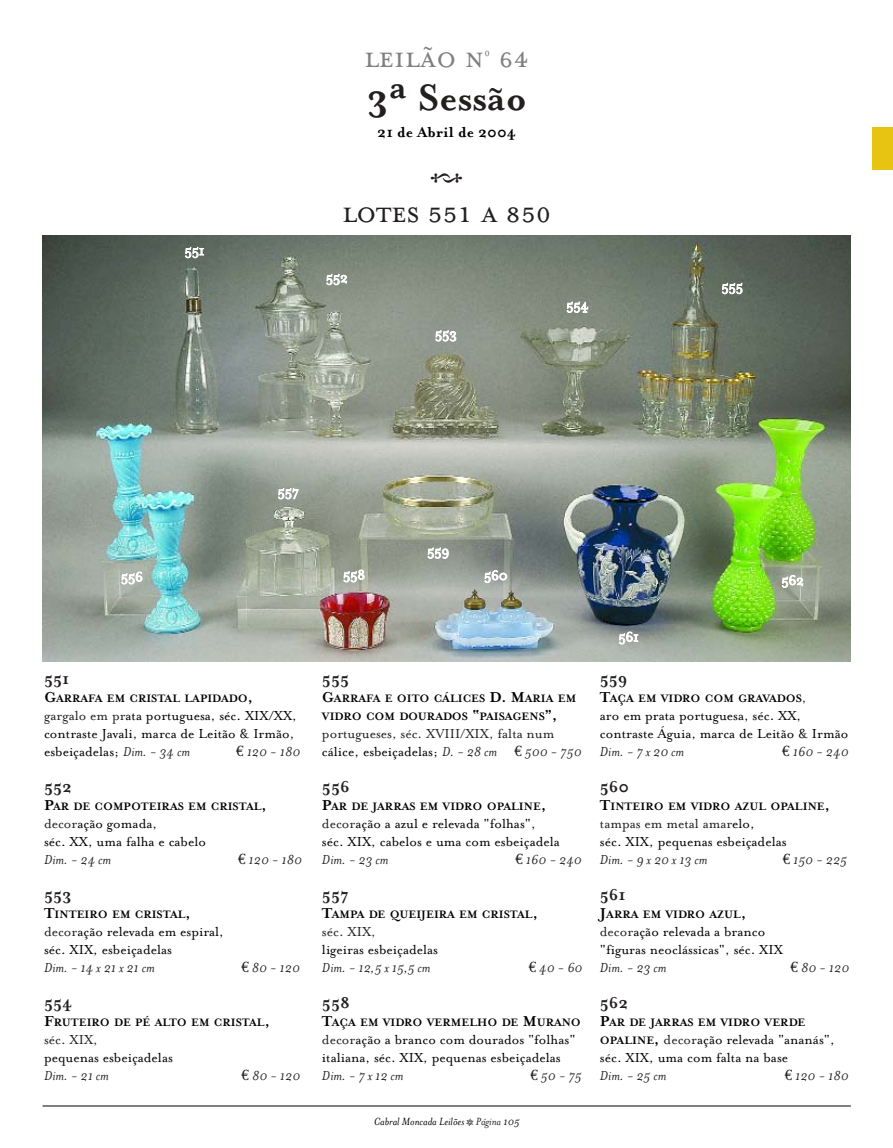
<style>
.page{position:relative;width:893px;height:1148px;background:#fff}
.page>*{position:absolute;margin:0;border:0;box-sizing:border-box;transform-origin:0 0}
.t1{font:700 42px "Mrs Eaves";color:#231f1f}
.t2{font:36px "Mrs Eaves Fractions";color:#231f1f}
.t3{font:33px "Mrs Eaves Small Caps";letter-spacing:-.01em;color:#231f1f}
.t4{font:33px "Mrs Eaves Small Caps";color:#808080}
.t5{font:700 18px "Mrs Eaves";color:#231f1f}
.t6{font:700 16.5px "Mrs Eaves";color:#000}
.t7{font:15px/18px "Mrs Eaves Roman";color:#000}
.t8{font:italic 15px "Mrs Eaves";color:#231f1f}
.t9{font:15px/18px "Mrs Eaves Roman";color:#231f1f}
.t10{font:15px "Mrs Eaves Roman";letter-spacing:-.015em;color:#fff}
.t11{font:700 12.3px/18px "Mrs Eaves";color:#000}
.t12{font:italic 12px "Mrs Eaves";color:#000}
.s1{font-size:16.5px}
.s2{color:#231f1f}
.s3{font-family:"Mrs Eaves";font-style:italic;color:#231f1f}
.s4{font-family:"Euro Serif";font-style:normal}
.s5{color:#000}
.s6{font-family:"Mrs Eaves";font-style:italic}
.s7{font-family:"Euro Serif"}
.s8{font-family:"Mrs Eaves Fractions";font-style:normal;color:#231f1f}
.s9{font-family:"Mrs Eaves Roman";font-weight:400;font-size:15px;color:#231f1f}
.s10{font-family:"Mrs Eaves";font-weight:700;font-size:12.3px}
.s11{font-family:"Mrs Eaves";font-weight:700;font-size:16.5px}
</style>
<div class="page">
<img style="left:43px;top:236px;width:807px;height:425px">
<hr style="left:43px;top:1105px;width:807px;height:1px;background:#000">
<div style="left:872px;top:128px;width:20px;height:42px;background:#e7c312"></div>
<p class="t10" style="left:184px;top:241px;width:21px">551</p>
<h3 class="t4" style="left:364px;top:37px;width:167px">leilão n<sup>º</sup> 64</h3>
<h1 class="t1" style="left:366px;top:71px;width:162px">3ª Sessão</h1>
<p class="t6" style="left:377px;top:121px;width:140px">21 de Abril de 2004</p>
<h2 class="t2" style="left:429px;top:152px;width:37px">A</h2>
<h3 class="t3" style="left:342px;top:191px;width:210px">lotes 551 a 850</h3>
<p class="t10" style="left:326px;top:268px;width:24px">552</p>
<p class="t10" style="left:435px;top:324px;width:23px">553</p>
<p class="t10" style="left:566px;top:296px;width:24px">554</p>
<p class="t10" style="left:721px;top:277px;width:23px">555</p>
<p class="t10" style="left:121px;top:567px;width:24px">556</p>
<p class="t10" style="left:277px;top:482px;width:23px">557</p>
<p class="t5" style="left:44px;top:667px;width:27px">551</p>
<p class="t11" style="left:44px;top:689px;width:210px"><span class="s1">G</span>ARRAFA EM CRISTAL LAPIDADO<span class="s1">,</span></p>
<p class="t7" style="left:44px;top:706px;width:254px"><span class="s2">gargalo em pr</span>ata portuguesa, séc. XIX/XX, contraste Javali, marca de Leitão &amp; Irmão, esbeiçadelas; <span class="s3">Dim. - 34 cm</span></p>
<p class="t8" style="left:236px;top:742px;width:65px"><span class="s4">€</span> 120 - 180</p>
<p class="t5" style="left:44px;top:775px;width:29px">552</p>
<p class="t11" style="left:44px;top:797px;width:224px"><span class="s1">P</span>AR DE COMPOTEIRAS EM CRISTAL<span class="s1">,</span></p>
<p class="t7" style="left:44px;top:814px;width:163px"><span class="s2">decor</span>ação gomada,<br>séc. XX, uma falha e cabelo</p>
<p class="t8" style="left:44px;top:850px;width:69px">Dim. - 24 cm</p>
<p class="t8" style="left:238px;top:850px;width:65px"><span class="s4">€</span> 120 - 180</p>
<p class="t5" style="left:44px;top:883px;width:29px">553</p>
<p class="t11" style="left:44px;top:905px;width:148px"><span class="s1">T</span>INTEIRO EM CRISTAL<span class="s1">,</span></p>
<p class="t7" style="left:44px;top:922px;width:181px"><span class="s2">decor</span>ação relevada em espiral, séc. XIX, esbeiçadelas</p>
<p class="t8" style="left:44px;top:958px;width:112px">Dim. - 14 x 21 x 21 cm</p>
<p class="t8" style="left:241px;top:958px;width:60px"><span class="s4">€</span> 80 - 120</p>
<p class="t5" style="left:44px;top:991px;width:30px">554</p>
<p class="t11" style="left:44px;top:1013px;width:227px"><span class="s1">F</span>RUTEIRO DE PÉ ALTO EM CRISTAL<span class="s1">,</span></p>
<p class="t9" style="left:44px;top:1030px;width:55px">séc. XIX,</p>
<p class="t7" style="left:44px;top:1048px;width:130px">pequenas esbeiçadelas</p>
<p class="t8" style="left:44px;top:1066px;width:66px">Dim. - 21 cm</p>
<p class="t8" style="left:242px;top:1066px;width:60px"><span class="s4">€</span> 80 - 120</p>
<p class="t10" style="left:343px;top:565px;width:24px">558</p>
<p class="t10" style="left:427px;top:541px;width:24px">559</p>
<p class="t10" style="left:484px;top:566px;width:25px">560</p>
<p class="t10" style="left:781px;top:570px;width:24px">562</p>
<p class="t5" style="left:322px;top:667px;width:29px">555</p>
<p class="t11" style="left:322px;top:689px;width:256px"><span class="s1">G</span>ARRAFA E OITO CÁLICES <span class="s1">D. M</span>ARIA EM<br>VIDRO COM DOURADOS <span class="s1">“</span>PAISAGENS<span class="s1">”,</span></p>
<p class="t9" style="left:322px;top:724px;width:261px">portugueses, séc. XVIII/XIX, falta num <span class="s5">cálice, esbeiçadelas;</span> <span class="s6">D. - 28 cm</span> <span class="s7">€</span> <span class="s6">500 - 750</span></p>
<p class="t5" style="left:322px;top:775px;width:29px">556</p>
<p class="t11" style="left:322px;top:797px;width:226px"><span class="s1">P</span>AR DE JARRAS EM VIDRO OPALINE<span class="s1">,</span></p>
<p class="t7" style="left:322px;top:814px;width:239px"><span class="s2">decor</span>ação a azul e relevada "folhas", séc. XIX, cabelos e uma com esbeiçadela</p>
<p class="t8" style="left:322px;top:850px;width:68px">Dim. - 23 cm</p>
<p class="t8" style="left:515px;top:850px;width:68px"><span class="s4">€</span> 160 - 240</p>
<p class="t5" style="left:322px;top:883px;width:28px">557</p>
<p class="t11" style="left:322px;top:905px;width:217px"><span class="s1">T</span>AMPA DE QUEIJEIRA EM CRISTAL<span class="s1">,</span></p>
<p class="t9" style="left:322px;top:922px;width:55px">séc. XIX,</p>
<p class="t7" style="left:322px;top:940px;width:117px">ligeiras esbeiçadelas</p>
<p class="t8" style="left:322px;top:958px;width:110px">Dim. - 12,5 x 15,5 cm</p>
<p class="t8" style="left:528px;top:958px;width:55px"><span class="s4">€</span> 40 - 60</p>
<p class="t5" style="left:322px;top:991px;width:29px">558</p>
<p class="t11" style="left:322px;top:1013px;width:260px"><span class="s1">T</span>AÇA EM VIDRO VERMELHO DE <span class="s1">M</span>URANO</p>
<p class="t7" style="left:322px;top:1030px;width:255px"><span class="s2">decor</span>ação a branco com dourados "folhas" italiana, séc. XIX, pequenas esbeiçadelas</p>
<p class="t8" style="left:322px;top:1066px;width:83px">Dim. - 7 x 12 cm</p>
<p class="t8" style="left:530px;top:1066px;width:53px"><span class="s4">€</span> 50 - 75</p>
<p class="t12" style="left:374px;top:1113px;width:147px">Cabral Moncada Leilões <span class="s8">Q</span> <span class="s2">Página</span> 105</p>
<p class="t10" style="left:618px;top:627px;width:22px">561</p>
<p class="t5" style="left:600px;top:667px;width:29px">559</p>
<p class="t11" style="left:600px;top:689px;width:208px"><span class="s1">T</span>AÇA EM VIDRO COM GRAVADOS<span class="s9">,</span></p>
<p class="t7" style="left:600px;top:706px;width:250px">aro em prata portuguesa, séc. XX, contraste Águia, marca de Leitão &amp; Irmão</p>
<p class="t8" style="left:600px;top:742px;width:86px">Dim. - 7 x 20 cm</p>
<p class="t8" style="left:782px;top:742px;width:68px"><span class="s4">€</span> 160 - 240</p>
<p class="t5" style="left:600px;top:775px;width:31px">560</p>
<p class="t11" style="left:600px;top:797px;width:231px"><span class="s1">T</span>INTEIRO EM VIDRO AZUL OPALINE<span class="s1">,</span></p>
<p class="t7" style="left:600px;top:814px;width:188px"><span class="s2">tampas em metal amar</span>elo,<br>séc. XIX, pequenas esbeiçadelas</p>
<p class="t8" style="left:600px;top:850px;width:109px">Dim. - 9 x 20 x 13 cm</p>
<p class="t8" style="left:782px;top:850px;width:66px"><span class="s4">€</span> 150 - 225</p>
<p class="t5" style="left:600px;top:883px;width:27px">561</p>
<p class="t11" style="left:600px;top:905px;width:148px"><span class="s1">J</span>ARRA EM VIDRO AZUL<span class="s1">,</span></p>
<p class="t7" style="left:600px;top:922px;width:184px"><span class="s2">decor</span>ação relevada a branco "figuras neoclássicas", séc. XIX</p>
<p class="t8" style="left:600px;top:958px;width:68px">Dim. - 23 cm</p>
<p class="t8" style="left:790px;top:958px;width:60px"><span class="s4">€</span> 80 - 120</p>
<p class="t5" style="left:600px;top:991px;width:30px">562</p>
<p class="t11" style="left:600px;top:1013px;width:207px"><span class="s1">P</span>AR DE JARRAS EM VIDRO VERDE</p>
<p class="t7" style="left:600px;top:1030px;width:236px"><span class="s10">OPALINE</span><span class="s11">,</span> <span class="s2">decor</span>ação relevada "ananás", séc. XIX, uma com falta na base</p>
<p class="t8" style="left:600px;top:1066px;width:68px">Dim. - 25 cm</p>
<p class="t8" style="left:784px;top:1066px;width:65px"><span class="s4">€</span> 120 - 180</p>
</div>
